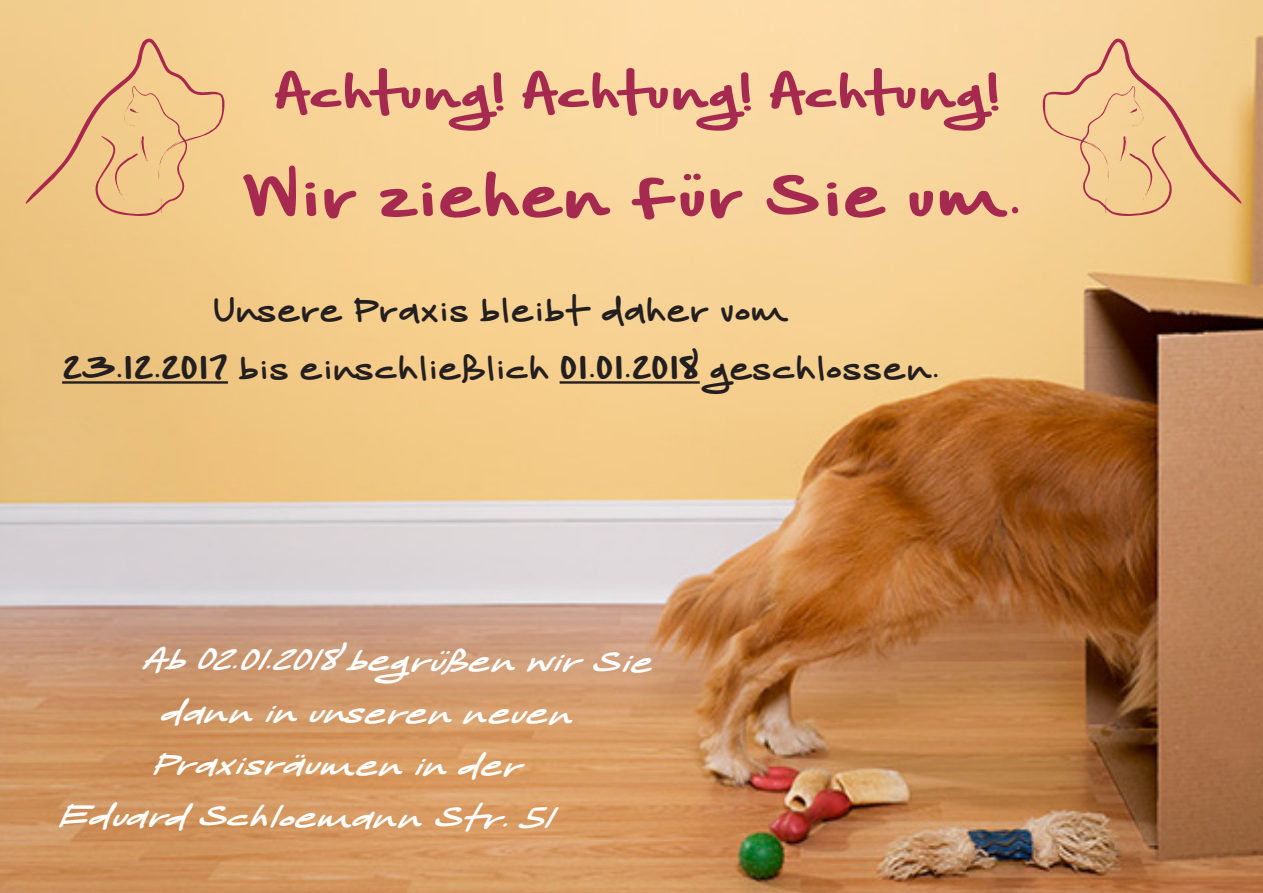
<style>
.page{position:relative;width:1263px;height:893px;background:#fff}
.page>*{position:absolute;margin:0;border:0;box-sizing:border-box;transform-origin:0 0}
.t1{font:90px "Another Birdhouse";color:#a6294f}
.t2{font:72px "Another Birdhouse";letter-spacing:-.025em;color:#a6294f}
.t3{font:300 48px/57.6px "Another Birdhouse";color:#231f20;text-align:center}
.t4{font:italic 300 43.5px/52.2px "Another Birdhouse";color:#fff;scale:1.07 1}
.s1{font-weight:400}
</style>
<div class="page">
<img style="left:0;top:0;width:1263px;height:893px">
<hr style="left:62px;top:381px;width:166px;height:3px;background:#231f20">
<hr style="left:560px;top:381px;width:140px;height:3px;background:#231f20">
<svg style="left:26px;top:39px;width:199px;height:177px;background:#edc287"></svg>
<svg style="left:1042px;top:39px;width:200px;height:177px;background:#efc790"></svg>
<p class="t2" style="left:274px;top:48px;width:729px">Achtung! Achtung! Achtung!</p>
<p class="t1" style="left:242px;top:141px;width:781px">Wir ziehen für Sie um.</p>
<p class="t3" style="left:62px;top:283px;width:879px">Unsere Praxis bleibt daher vom<br><span class="s1">23.12.2017</span> bis einschließlich <span class="s1">01.01.2018</span> geschlossen.</p>
<p class="t4" style="left:158px;top:636px;width:493px;text-indent:-18px">Ab02.01.2018begrüßenwirSie danninunserenneuen</p>
<p class="t4" style="left:149px;top:740px;width:379px">Praxisräumeninder</p>
<p class="t4" style="left:56px;top:792px;width:494px">EduardSchloemannStr.51</p>
</div>
